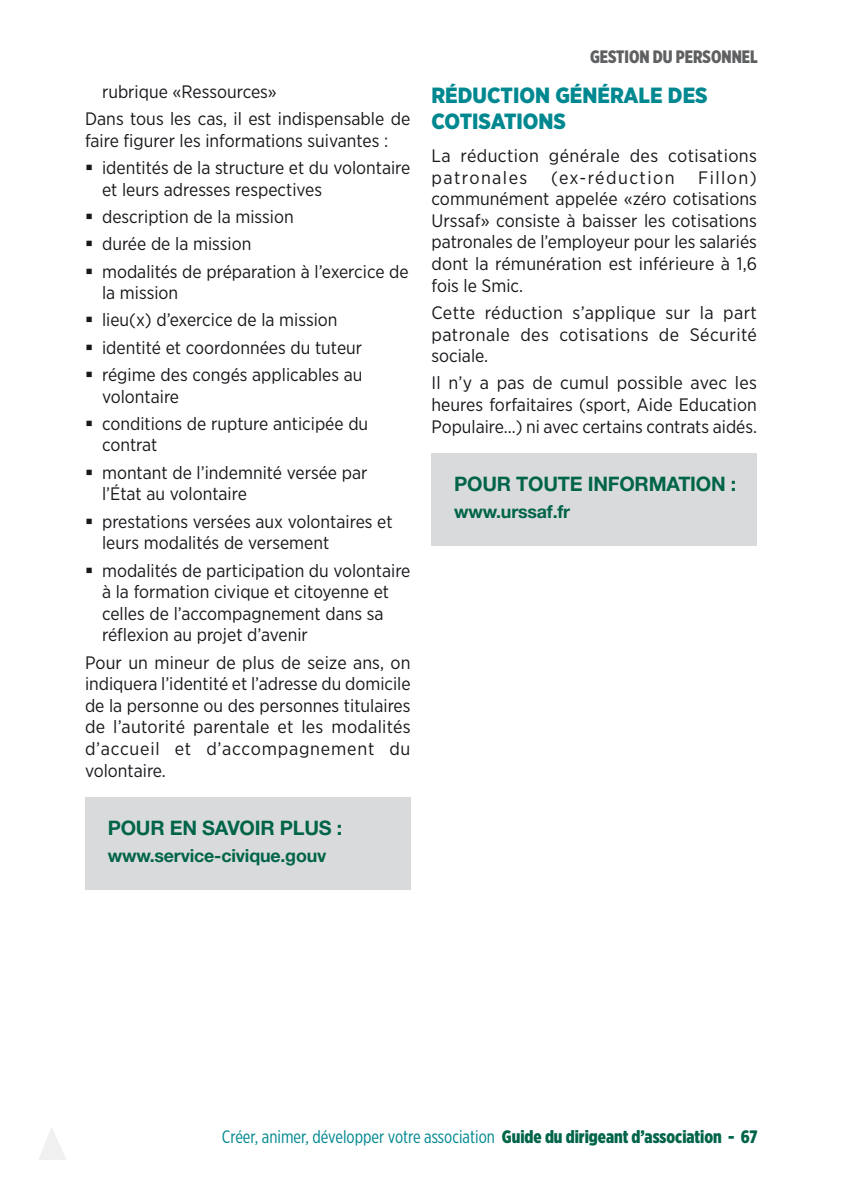
<style>
.page{position:relative;width:842px;height:1191px;background:#fff}
.page>*{position:absolute;margin:0;border:0;box-sizing:border-box;transform-origin:0 0}
.Sous-titre{font:900 22px/26.4px "Gotham Narrow";color:#008890}
.Titre_vert_fond_gris{font:700 20px "Helvetica Neue LT Std";letter-spacing:-.01em;color:#006449}
.Texte_courant{font:18px/21.6px "Gotham Narrow";color:#1a171c}
.t1{font:18px "Gotham X Narrow";color:#008890}
.Texte_courant-2{font:18px/21.6px "Gotham Narrow";letter-spacing:.02em;color:#1a171c}
.Texte_vert_fond_gris{font:700 18px "Helvetica Neue LT Std";letter-spacing:-.01em;color:#006449}
.t2{font:900 18px "Gotham X Narrow";color:#5f6062}
.Texte_courant-3{font:18px "Gotham Narrow";letter-spacing:.08em;color:#1a171c}
.s1{font-weight:900;color:#006449}
</style>
<div class="page">
<div style="left:85px;top:797px;width:325px;height:66px;background:#d9dadb"></div>
<div style="left:85px;top:826px;width:325px;height:64px;background:#d9dadb"></div>
<div style="left:431px;top:454px;width:326px;height:65px;background:#d9dadb"></div>
<div style="left:431px;top:481px;width:326px;height:65px;background:#d9dadb"></div>
<svg style="left:39px;top:1127px;width:27px;height:33px"></svg>
<p class="Texte_courant" style="left:102px;top:80px;width:176px">rubrique «Ressources»</p>
<p class="Texte_courant" style="left:85px;top:108px;width:327px">Dans tous les cas, il est indispensable de faire figurer les informations suivantes :</p>
<p class="Texte_courant" style="left:102px;top:157px;width:310px">identités de la structure et du volontaire et leurs adresses respectives</p>
<p class="Texte_courant" style="left:102px;top:205px;width:193px">description de la mission</p>
<p class="Texte_courant" style="left:102px;top:233px;width:151px">durée de la mission</p>
<p class="Texte_courant" style="left:102px;top:260px;width:308px">modalités de préparation à l’exercice de la mission</p>
<p class="Texte_courant" style="left:102px;top:309px;width:237px">lieu(x) d’exercice de la mission</p>
<p class="Texte_courant" style="left:102px;top:336px;width:262px">identité et coordonnées du tuteur</p>
<p class="Texte_courant" style="left:102px;top:363px;width:262px">régime des congés applicables au volontaire</p>
<p class="Texte_courant" style="left:102px;top:412px;width:268px">conditions de rupture anticipée du contrat</p>
<p class="Texte_courant" style="left:102px;top:461px;width:267px">montant de l’indemnité versée par l’État au volontaire</p>
<p class="Texte_courant" style="left:102px;top:510px;width:292px">prestations versées aux volontaires et leurs modalités de versement</p>
<p class="Texte_courant" style="left:102px;top:559px;width:310px">modalités de participation du volontaire à la formation civique et citoyenne et celles de l’accompagnement dans sa réflexion au projet d’avenir</p>
<p class="Texte_courant" style="left:85px;top:651px;width:327px;text-align:justify">Pour un mineur de plus de seize ans, on indiquera l’identité et l’adresse du domicile de la personne ou des personnes titulaires de l’autorité parentale et les modalités d’accueil et d’accompagnement du volontaire.</p>
<p class="Titre_vert_fond_gris" style="left:108px;top:815px;width:236px">POUR EN SAVOIR PLUS :</p>
<p class="Texte_vert_fond_gris" style="left:108px;top:844px;width:220px">www.service-civique.gouv</p>
<p class="t2" style="left:590px;top:45px;width:169px">GESTION DU PERSONNEL</p>
<p class="Sous-titre" style="left:431px;top:81px;width:278px">RÉDUCTION GÉNÉRALE DES<br>COTISATIONS</p>
<p class="Texte_courant-2" style="left:431px;top:144px;width:327px">La réduction générale des cotisations patronales</p>
<p class="Texte_courant-3" style="left:551px;top:166px;width:125px">(ex-réduction</p>
<p class="Texte_courant" style="left:431px;top:166px;width:327px;text-align:justify;text-indent:267px">Fillon) communément appelée «zéro cotisations Urssaf» consiste à baisser les cotisations patronales de l’employeur pour les salariés dont la rémunération est inférieure à 1,6 fois le Smic.</p>
<p class="Texte_courant" style="left:431px;top:301px;width:327px;text-align:justify">Cette réduction s’applique sur la part patronale des cotisations de Sécurité sociale.</p>
<p class="Texte_courant" style="left:431px;top:372px;width:327px;text-align:justify">Il n’y a pas de cumul possible avec les heures forfaitaires (sport, Aide Education Populaire…) ni avec certains contrats aidés.</p>
<p class="Titre_vert_fond_gris" style="left:454px;top:471px;width:284px">POUR TOUTE INFORMATION :</p>
<p class="Texte_vert_fond_gris" style="left:454px;top:500px;width:117px">www.urssaf.fr</p>
<p class="t1" style="left:222px;top:1125px;width:537px">Créer, animer, développer votre association <span class="s1">Guide du dirigeant d’association - 67</span></p>
</div>
